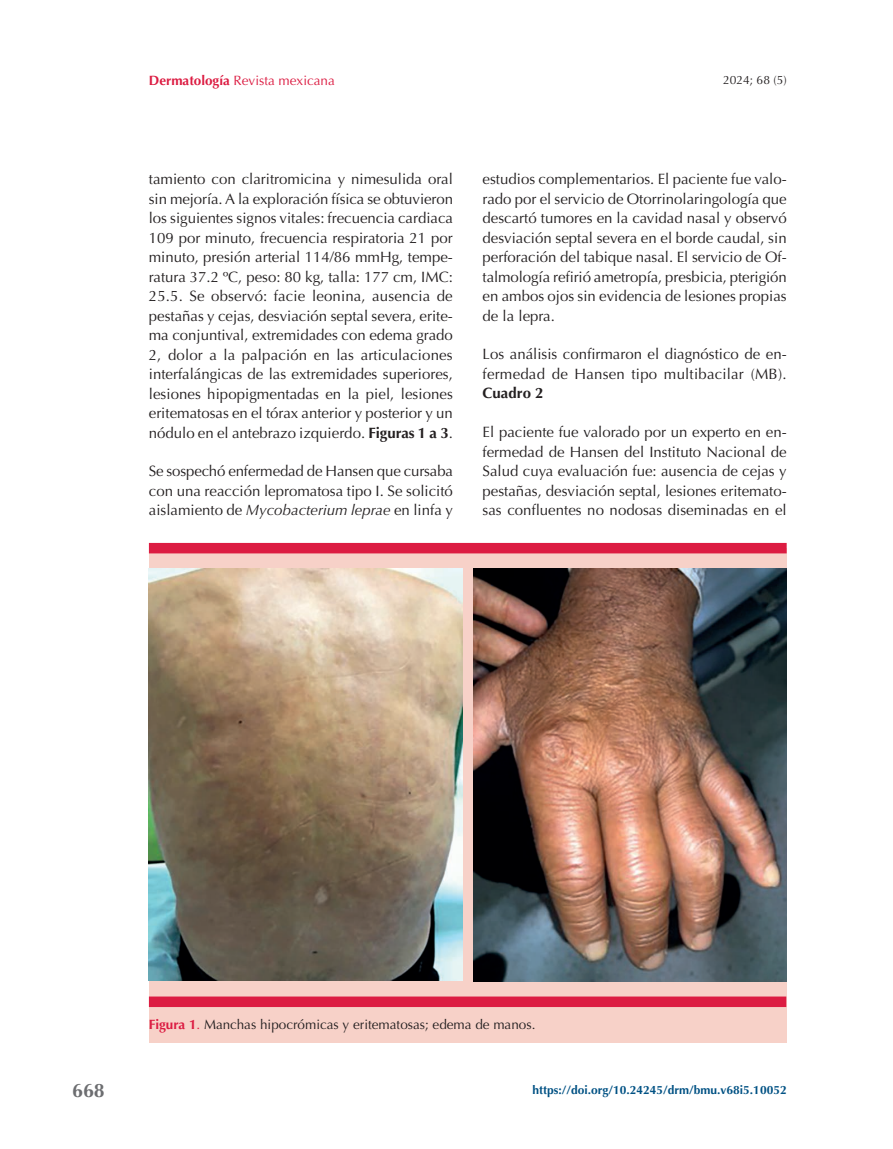
<style>
.page{position:relative;width:893px;height:1149px;background:#fff}
.page>*{position:absolute;margin:0;border:0;box-sizing:border-box;transform-origin:0 0}
.t1{font:700 19.5px "Optima";color:#6c6d70}
.t2{font:15px/19.5px "Optima";color:#231f20;text-align:justify}
.t3{font:700 15px "Optima";color:#231f20}
.t4{font:13.5px "Optima";color:#231f20}
.t5{font:13.5px "Optima";color:#dc1c42}
.t6{font:700 12px "Optima";color:#025284}
.t7{font:12px "Optima";color:#231f20}
.s1{font-weight:700}
.s2{font-style:italic}
.s3{font-weight:700;color:#dc1c42}
.s4{color:#dc1c42}
</style>
<div class="page">
<div style="left:149px;top:548px;width:638px;height:494px;background:#f7d1c8"></div>
<div style="left:149px;top:996px;width:637px;height:10px;background:#dc1c42"></div>
<div style="left:149px;top:542px;width:638px;height:11px;background:#dc1c42"></div>
<img style="left:149px;top:568px;width:314px;height:412px">
<img style="left:473px;top:568px;width:314px;height:413px">
<p class="t5" style="left:149px;top:73px;width:188px"><span class="s1">Dermatología</span> Revista mexicana</p>
<p class="t7" style="left:723px;top:73px;width:65px">2024; 68 (5)</p>
<p class="t2" style="left:149px;top:169px;width:306px">tamiento con claritromicina y nimesulida oral sin mejoría. A la exploración física se obtuvieron los siguientes signos vitales: frecuencia cardiaca 109 por minuto, frecuencia respiratoria 21 por minuto, presión arterial 114/86 mmHg, tempe&shy;ratura 37.2 ºC, peso: 80 kg, talla: 177 cm, IMC:<br>25.5. Se observó: facie leonina, ausencia de pestañas y cejas, desviación septal severa, erite&shy;ma conjuntival, extremidades con edema grado 2, dolor a la palpación en las articulaciones interfalángicas de las extremidades superiores, lesiones hipopigmentadas en la piel, lesiones eritematosas en el tórax anterior y posterior y un nódulo en el antebrazo izquierdo. <span class="s1">Figuras 1 a 3</span>.</p>
<p class="t2" style="left:149px;top:461px;width:306px">Se sospechó enfermedad de Hansen que cursaba con una reacción lepromatosa tipo I. Se solicitó aislamiento de <span class="s2">Mycobacterium leprae</span> en linfa y</p>
<p class="t2" style="left:483px;top:169px;width:306px">estudios complementarios. El paciente fue valo&shy;rado por el servicio de Otorrinolaringología que descartó tumores en la cavidad nasal y observó desviación septal severa en el borde caudal, sin perforación del tabique nasal. El servicio de Of&shy;talmología refirió ametropía, presbicia, pterigión en ambos ojos sin evidencia de lesiones propias de la lepra.</p>
<p class="t2" style="left:483px;top:344px;width:306px">Los análisis confirmaron el diagnóstico de en&shy;fermedad de Hansen tipo multibacilar (MB).</p>
<p class="t3" style="left:483px;top:384px;width:62px">Cuadro 2</p>
<p class="t2" style="left:483px;top:422px;width:306px">El paciente fue valorado por un experto en en&shy;fermedad de Hansen del Instituto Nacional de Salud cuya evaluación fue: ausencia de cejas y pestañas, desviación septal, lesiones eritemato&shy;sas confluentes no nodosas diseminadas en el</p>
<h1 class="t1" style="left:72px;top:1079px;width:34px">668</h1>
<p class="t4" style="left:149px;top:1016px;width:388px"><span class="s3">Figura 1</span><span class="s4">.</span> Manchas hipocrómicas y eritematosas; edema de manos.</p>
<p class="t6" style="left:532px;top:1082px;width:256px">https://doi.org/10.24245/drm/bmu.v68i5.10052</p>
</div>
